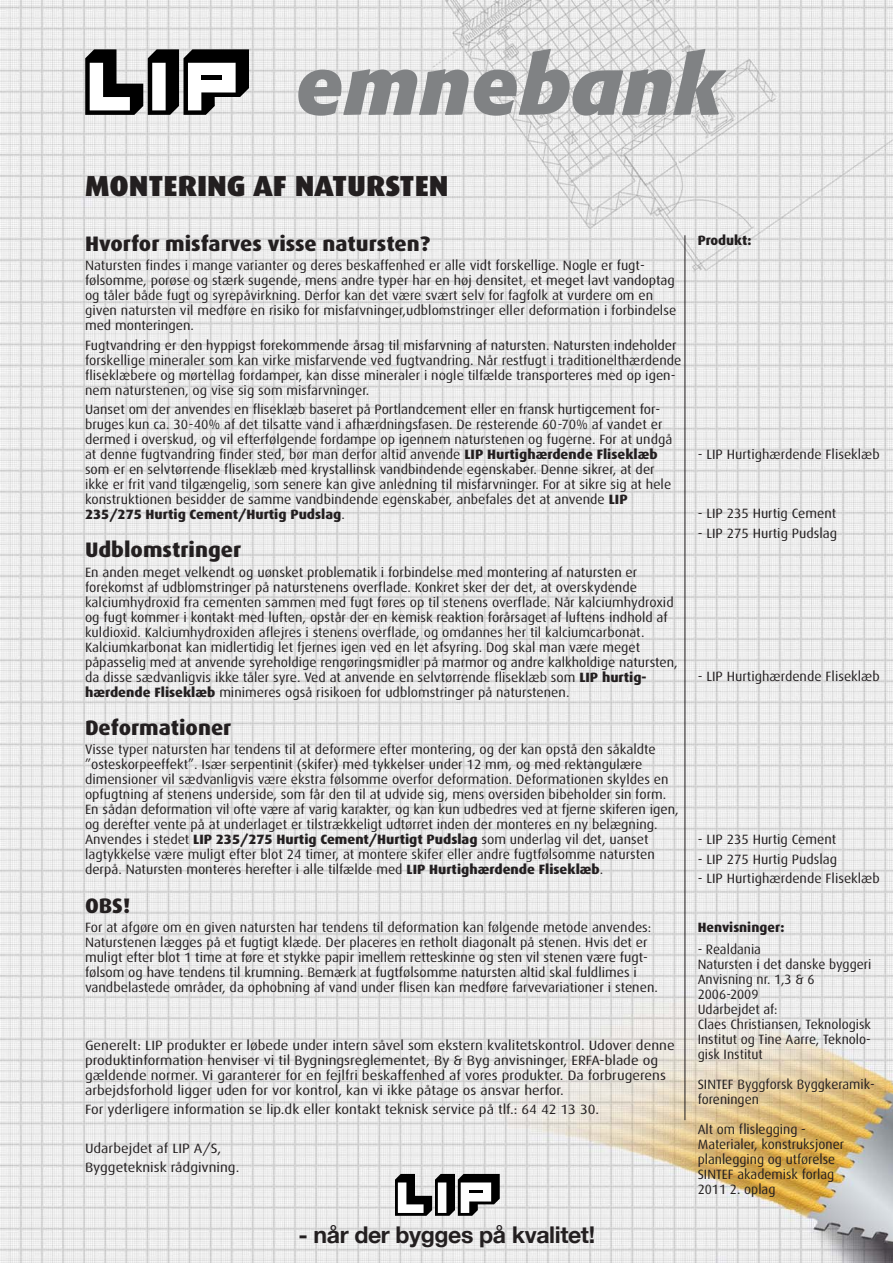
<style>
.page{position:relative;width:893px;height:1263px;background:#fff}
.page>*{position:absolute;margin:0;border:0;box-sizing:border-box;transform-origin:0 0}
.t1{font:italic 700 82.5px "Formata";color:#808284}
.t2{font:900 28.95px "Dax";color:#231f20}
.t3{font:700 23.1px "Helvetica Neue";letter-spacing:-.015em;color:#231f20}
.t4{font:800 21px "Dax";color:#231f20}
.t5{font:13.5px/15px "Dax";color:#231f20}
.t6{font:13.5px/15px "Dax";color:#231f20;scale:1.09 1}
.t7{font:800 13.5px "Dax";color:#231f20}
.s1{font-weight:800}
</style>
<div class="page">
<img style="left:0;top:0;width:892px;height:1263px">
<svg style="left:85px;top:49px;width:164px;height:66px"></svg>
<div style="left:152px;top:63px;width:14px;height:47px;background:#fff"></div>
<div style="left:201px;top:75px;width:21px;height:5px;background:#000"></div>
<svg style="left:395px;top:1174px;width:104px;height:42px"></svg>
<hr style="left:684px;top:235px;width:1px;height:885px;background:#231f20">
<h1 class="t1" style="left:295px;top:49px;width:429px">emnebank</h1>
<h2 class="t2" style="left:85px;top:172px;width:365px">MONTERING AF NATURSTEN</h2>
<h3 class="t4" style="left:85px;top:234px;width:346px">Hvorfor misfarves visse natursten?</h3>
<p class="t5" style="left:85px;top:259px;width:592px">Natursten findes i mange varianter og deres beskaffenhed er alle vidt forskellige. Nogle er fugt&shy;følsomme, porøse og stærk sugende, mens andre typer har en høj densitet, et meget lavt vandoptag og tåler både fugt og syrepåvirkning. Derfor kan det være svært selv for fagfolk at vurdere om en given natursten vil medføre en risiko for misfarvninger,udblomstringer eller deformation i forbindelse med monteringen.</p>
<p class="t5" style="left:85px;top:338px;width:598px">Fugtvandring er den hyppigst forekommende årsag til misfarvning af natursten. Natursten indeholder forskellige mineraler som kan virke misfarvende ved fugtvandring. Når restfugt i traditionelthærdende fliseklæbere og mørtellag fordamper, kan disse mineraler i nogle tilfælde transporteres med op igen&shy;nem naturstenen, og vise sig som misfarvninger.</p>
<p class="t5" style="left:85px;top:403px;width:589px">Uanset om der anvendes en fliseklæb baseret på Portlandcement eller en fransk hurtigcement for&shy;bruges kun ca. 30-40% af det tilsatte vand i afhærdningsfasen. De resterende 60-70% af vandet er dermed i overskud, og vil efterfølgende fordampe op igennem naturstenen og fugerne. For at undgå at denne fugtvandring finder sted, bør man derfor altid anvende <span class="s1">LIP Hurtighærdende Fliseklæb </span>som er en selvtørrende fliseklæb med krystallinsk vandbindende egenskaber. Denne sikrer, at der ikke er frit vand tilgængelig, som senere kan give anledning til misfarvninger. For at sikre sig at hele konstruktionen besidder de samme vandbindende egenskaber, anbefales det at anvende <span class="s1">LIP 235/275 Hurtig Cement/Hurtig Pudslag</span>.</p>
<h3 class="t4" style="left:85px;top:540px;width:158px">Udblomstringer</h3>
<p class="t5" style="left:85px;top:565px;width:594px">En anden meget velkendt og uønsket problematik i forbindelse med montering af natursten er forekomst af udblomstringer på naturstenens overflade. Konkret sker der det, at overskydende kalciumhydroxid fra cementen sammen med fugt føres op til stenens overflade. Når kalciumhydroxid og fugt kommer i kontakt med luften, opstår der en kemisk reaktion forårsaget af luftens indhold af kuldioxid. Kalciumhydroxiden aflejres i stenens overflade, og omdannes her til kalciumcarbonat.<br>Kalciumkarbonat kan midlertidig let fjernes igen ved en let afsyring. Dog skal man være meget påpasselig med at anvende syreholdige rengøringsmidler på marmor og andre kalkholdige natursten, da disse sædvanligvis ikke tåler syre. Ved at anvende en selvtørrende fliseklæb som <span class="s1">LIP hurtig&shy;hærdende Fliseklæb</span> minimeres også risikoen for udblomstringer på naturstenen.</p>
<h3 class="t4" style="left:85px;top:718px;width:148px">Deformationer</h3>
<p class="t5" style="left:85px;top:743px;width:595px">Visse typer natursten har tendens til at deformere efter montering, og der kan opstå den såkaldte ”osteskorpeeffekt”. Især serpentinit (skifer) med tykkelser under 12 mm, og med rektangulære dimensioner vil sædvanligvis være ekstra følsomme overfor deformation. Deformationen skyldes en opfugtning af stenens underside, som får den til at udvide sig, mens oversiden bibeholder sin form.<br>En sådan deformation vil ofte være af varig karakter, og kan kun udbedres ved at fjerne skiferen igen, og derefter vente på at underlaget er tilstrækkeligt udtørret inden der monteres en ny belægning.<br>Anvendes i stedet <span class="s1">LIP 235/275 Hurtig Cement/Hurtigt Pudslag</span> som underlag vil det, uanset lagtykkelse være muligt efter blot 24 timer, at montere skifer eller andre fugtfølsomme natursten derpå. Natursten monteres herefter i alle tilfælde med <span class="s1">LIP Hurtighærdende Fliseklæb</span>.</p>
<h3 class="t4" style="left:85px;top:895px;width:47px">OBS!</h3>
<p class="t5" style="left:85px;top:921px;width:574px">For at afgøre om en given natursten har tendens til deformation kan følgende metode anvendes:<br>Naturstenen lægges på et fugtigt klæde. Der placeres en retholt diagonalt på stenen. Hvis det er muligt efter blot 1 time at føre et stykke papir imellem retteskinne og sten vil stenen være fugt&shy;følsom og have tendens til krumning. Bemærk at fugtfølsomme natursten altid skal fuldlimes i vandbelastede områder, da ophobning af vand under flisen kan medføre farvevariationer i stenen.</p>
<p class="t6" style="left:85px;top:1039px;width:542px">Generelt: LIP produkter er løbede under intern såvel som ekstern kvalitetskontrol. Udover denne produktinformation henviser vi til Bygningsreglementet, By &amp; Byg anvisninger, ERFA-blade og gældende normer. Vi garanterer for en fejlfri beskaffenhed af vores produkter. Da forbrugerens arbejdsforhold ligger uden for vor kontrol, kan vi ikke påtage os ansvar herfor.</p>
<p class="t6" style="left:85px;top:1103px;width:473px">For yderligere information se lip.dk eller kontakt teknisk service på tlf.: 64 42 13 30.</p>
<p class="t6" style="left:85px;top:1139px;width:143px;line-height:19.2px">Udarbejdet af LIP A/S,<br>Byggeteknisk rådgivning.</p>
<h3 class="t3" style="left:298px;top:1220px;width:298px">- når der bygges på kvalitet!</h3>
<p class="t7" style="left:697px;top:234px;width:55px">Produkt:</p>
<p class="t5" style="left:697px;top:447px;width:184px">- LIP Hurtighærdende Fliseklæb</p>
<p class="t5" style="left:697px;top:507px;width:140px">- LIP 235 Hurtig Cement</p>
<p class="t5" style="left:697px;top:526px;width:141px">- LIP 275 Hurtig Pudslag</p>
<p class="t5" style="left:697px;top:670px;width:184px">- LIP Hurtighærdende Fliseklæb</p>
<p class="t5" style="left:697px;top:833px;width:140px">- LIP 235 Hurtig Cement</p>
<p class="t5" style="left:697px;top:852px;width:141px">- LIP 275 Hurtig Pudslag</p>
<p class="t5" style="left:697px;top:871px;width:184px">- LIP Hurtighærdende Fliseklæb</p>
<p class="t7" style="left:697px;top:921px;width:88px">Henvisninger:</p>
<p class="t5" style="left:697px;top:943px;width:175px">- Realdania<br>Natursten i det danske byggeri<br>Anvisning nr. 1,3 &amp; 6<br>2006-2009<br>Udarbejdet af:<br>Claes Christiansen, Teknologisk<br>Institut og Tine Aarre, Teknolo&shy;gisk Institut</p>
<p class="t5" style="left:697px;top:1078px;width:179px">SINTEF Byggforsk Byggkeramik&shy;foreningen</p>
<p class="t5" style="left:697px;top:1123px;width:148px">Alt om flislegging -<br>Materialer, konstruksjoner planlegging og utførelse<br>SINTEF akademisk forlag<br>2011 2. oplag</p>
</div>
